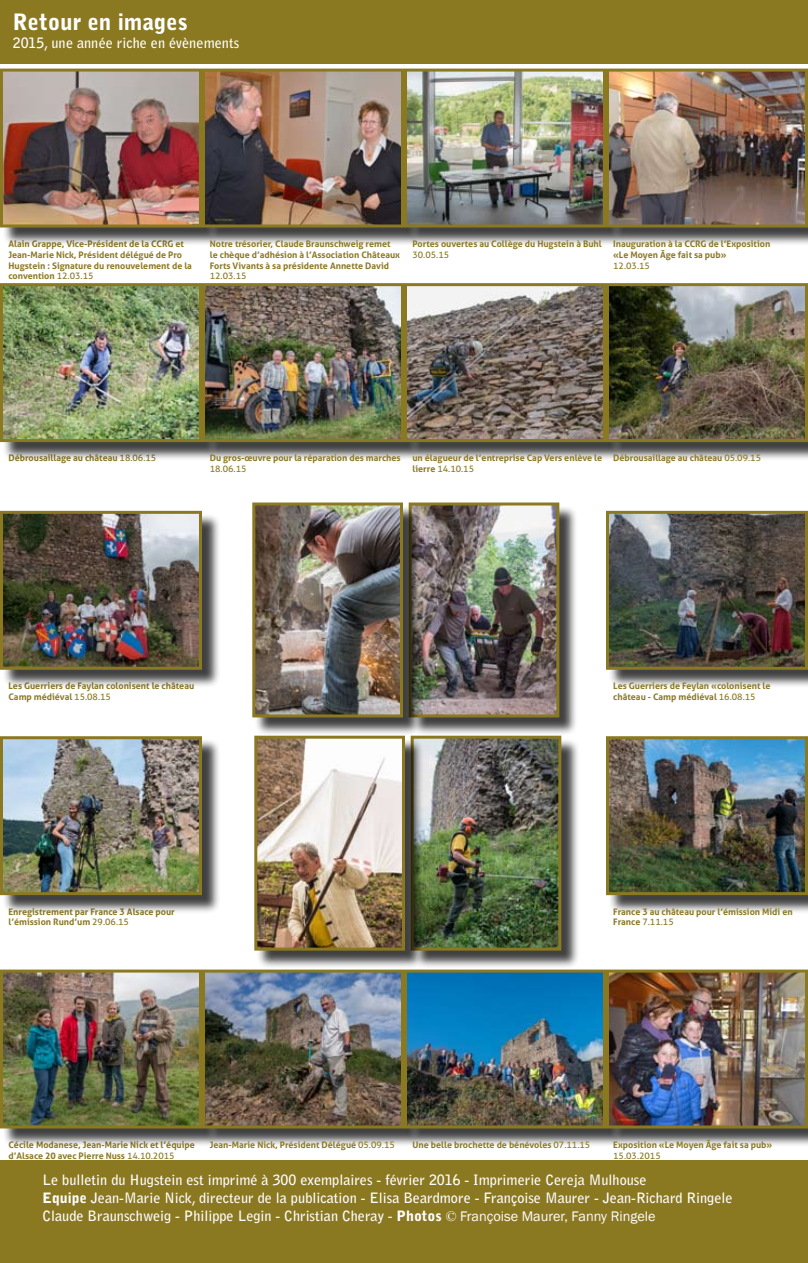
<style>
.page{position:relative;width:808px;height:1263px;background:#fff}
.page>*{position:absolute;margin:0;border:0;box-sizing:border-box;transform-origin:0 0}
.t1{font:900 22.5px "Bell Gothic Std";color:#fff}
.t2{font:700 14.25px/18px "Bell Gothic Std";color:#fff}
.t3{font:700 9px/10.8px "Aller Typo";color:#8b7922}
.t4{font:9px "Aller Typo";color:#8b7922}
.s1{font-weight:400}
.s2{font-weight:900}
.s3{font-family:"Times New Roman";font-weight:400}
.s4{font-family:"Franklin Gothic";font-weight:400}
</style>
<div class="page">
<div style="left:0;top:1161px;width:808px;height:102px;background:#8b7922"></div>
<div style="left:411px;top:505px;width:173px;height:237px;background:#000;opacity:.75"></div>
<img style="left:428px;top:506px;width:127px;height:207px">
<div style="left:409px;top:502px;width:150px;height:215px;border:3px solid #8b7922"></div>
<div style="left:255px;top:505px;width:173px;height:237px;background:#000;opacity:.75"></div>
<img style="left:256px;top:506px;width:143px;height:207px">
<div style="left:252px;top:502px;width:151px;height:215px;border:3px solid #8b7922"></div>
<div style="left:0;top:0;width:808px;height:64px;background:#8b7922"></div>
<div style="left:2px;top:71px;width:225px;height:181px;background:#000;opacity:.75"></div>
<img style="left:4px;top:73px;width:194px;height:150px">
<div style="left:0;top:69px;width:202px;height:158px;border:3px solid #8b7922"></div>
<div style="left:204px;top:71px;width:225px;height:181px;background:#000;opacity:.75"></div>
<img style="left:206px;top:73px;width:194px;height:150px">
<div style="left:202px;top:69px;width:202px;height:158px;border:3px solid #8b7922"></div>
<div style="left:406px;top:71px;width:225px;height:181px;background:#000;opacity:.75"></div>
<img style="left:408px;top:73px;width:194px;height:150px">
<div style="left:404px;top:69px;width:202px;height:158px;border:3px solid #8b7922"></div>
<div style="left:608px;top:71px;width:200px;height:181px;background:#000;opacity:.75"></div>
<img style="left:610px;top:73px;width:194px;height:150px">
<div style="left:606px;top:69px;width:202px;height:158px;border:3px solid #8b7922"></div>
<div style="left:2px;top:285px;width:225px;height:182px;background:#000;opacity:.75"></div>
<img style="left:4px;top:287px;width:194px;height:151px">
<div style="left:0;top:283px;width:202px;height:159px;border:3px solid #8b7922"></div>
<div style="left:204px;top:285px;width:225px;height:182px;background:#000;opacity:.75"></div>
<img style="left:206px;top:287px;width:194px;height:151px">
<div style="left:202px;top:283px;width:202px;height:159px;border:3px solid #8b7922"></div>
<div style="left:406px;top:285px;width:225px;height:182px;background:#000;opacity:.75"></div>
<img style="left:408px;top:287px;width:194px;height:151px">
<div style="left:404px;top:283px;width:202px;height:159px;border:3px solid #8b7922"></div>
<div style="left:608px;top:285px;width:200px;height:182px;background:#000;opacity:.75"></div>
<img style="left:610px;top:287px;width:194px;height:151px">
<div style="left:606px;top:283px;width:202px;height:159px;border:3px solid #8b7922"></div>
<div style="left:2px;top:513px;width:225px;height:181px;background:#000;opacity:.75"></div>
<img style="left:4px;top:515px;width:194px;height:151px">
<div style="left:0;top:511px;width:202px;height:159px;border:3px solid #8b7922"></div>
<div style="left:608px;top:513px;width:200px;height:181px;background:#000;opacity:.75"></div>
<img style="left:610px;top:515px;width:194px;height:151px">
<div style="left:606px;top:511px;width:202px;height:159px;border:3px solid #8b7922"></div>
<div style="left:2px;top:738px;width:225px;height:182px;background:#000;opacity:.75"></div>
<img style="left:4px;top:740px;width:194px;height:151px">
<div style="left:0;top:736px;width:202px;height:159px;border:3px solid #8b7922"></div>
<div style="left:608px;top:738px;width:200px;height:182px;background:#000;opacity:.75"></div>
<img style="left:610px;top:740px;width:194px;height:151px">
<div style="left:606px;top:736px;width:202px;height:159px;border:3px solid #8b7922"></div>
<div style="left:2px;top:972px;width:225px;height:181px;background:#000;opacity:.75"></div>
<img style="left:4px;top:973px;width:194px;height:151px">
<div style="left:0;top:969px;width:202px;height:159px;border:3px solid #8b7922"></div>
<div style="left:204px;top:972px;width:225px;height:181px;background:#000;opacity:.75"></div>
<img style="left:206px;top:973px;width:194px;height:151px">
<div style="left:202px;top:969px;width:202px;height:159px;border:3px solid #8b7922"></div>
<div style="left:406px;top:972px;width:225px;height:181px;background:#000;opacity:.75"></div>
<img style="left:408px;top:973px;width:194px;height:151px">
<div style="left:404px;top:969px;width:202px;height:159px;border:3px solid #8b7922"></div>
<div style="left:608px;top:972px;width:200px;height:181px;background:#000;opacity:.75"></div>
<img style="left:610px;top:973px;width:194px;height:151px">
<div style="left:606px;top:969px;width:202px;height:159px;border:3px solid #8b7922"></div>
<div style="left:413px;top:738px;width:173px;height:237px;background:#000;opacity:.75"></div>
<img style="left:430px;top:740px;width:127px;height:206px">
<div style="left:411px;top:736px;width:150px;height:214px;border:3px solid #8b7922"></div>
<div style="left:257px;top:738px;width:173px;height:237px;background:#000;opacity:.75"></div>
<img style="left:258px;top:740px;width:143px;height:206px">
<div style="left:254px;top:736px;width:151px;height:214px;border:3px solid #8b7922"></div>
<h1 class="t1" style="left:13px;top:8px;width:176px">Retour en images</h1>
<h2 class="t2" style="left:13px;top:33px;width:228px">2015, une année riche en évènements</h2>
<p class="t3" style="left:9px;top:238px;width:185px">Alain Grappe, Vice-Président de la CCRG et Jean-Marie Nick, Président délégué de Pro Hugstein : Signature du renouvelement de la convention <span class="s1">12.03.15</span></p>
<p class="t3" style="left:210px;top:238px;width:192px">Notre trésorier, Claude Braunschweig remet le chèque d’adhésion à l’Association Châteaux<br>Forts Vivants à sa présidente Annette David</p>
<p class="t4" style="left:210px;top:271px;width:38px">12.03.15</p>
<p class="t3" style="left:412px;top:238px;width:191px">Portes ouvertes au Collège du Hugstein à Buhl</p>
<p class="t4" style="left:412px;top:249px;width:38px">30.05.15</p>
<p class="t3" style="left:613px;top:238px;width:159px">Inauguration à la CCRG de l’Exposition «Le Moyen Âge fait sa pub»</p>
<p class="t4" style="left:613px;top:260px;width:38px">12.03.15</p>
<p class="t3" style="left:9px;top:453px;width:149px">Débrousaillage au château <span class="s1">18.06.15</span></p>
<p class="t3" style="left:210px;top:453px;width:192px">Du gros-œuvre pour la réparation des marches</p>
<p class="t4" style="left:210px;top:464px;width:38px">18.06.15</p>
<p class="t3" style="left:412px;top:453px;width:191px">un élagueur de l’entreprise Cap Vers enlève le lierre <span class="s1">14.10.15</span></p>
<p class="t3" style="left:613px;top:453px;width:149px">Débrousaillage au château <span class="s1">05.09.15</span></p>
<p class="t3" style="left:9px;top:680px;width:187px">Les Guerriers de Faylan colonisent le château<br>Camp médiéval <span class="s1">15.08.15</span></p>
<p class="t3" style="left:613px;top:680px;width:159px">Les Guerriers de Feylan «colonisent le château - Camp médiéval <span class="s1">16.08.15</span></p>
<p class="t3" style="left:9px;top:906px;width:168px">Enregistrement par France 3 Alsace pour l’émission Rund’um <span class="s1">29.06.15</span></p>
<p class="t3" style="left:613px;top:906px;width:181px">France 3 au château pour l’émission Midi en<br>France <span class="s1">7.11.15</span></p>
<p class="t3" style="left:9px;top:1139px;width:188px">Cécile Modanese, Jean-Marie Nick et l’équipe d’Alsace 20 avec Pierre Nuss <span class="s1">14.10.2015</span></p>
<p class="t3" style="left:210px;top:1139px;width:187px">Jean-Marie Nick, Président Délégué <span class="s1">05.09.15</span></p>
<p class="t3" style="left:412px;top:1139px;width:179px">Une belle brochette de bénévoles <span class="s1">07.11.15</span></p>
<p class="t3" style="left:613px;top:1139px;width:160px">Exposition «Le Moyen Âge fait sa pub»</p>
<p class="t4" style="left:613px;top:1150px;width:49px">15.03.2015</p>
<p class="t2" style="left:43px;top:1171px;width:691px">Le bulletin du Hugstein est imprimé à 300 exemplaires - février 2016 - Imprimerie Cereja Mulhouse<br><span class="s2">Equipe</span> Jean-Marie Nick, directeur de la publication - Elisa Beardmore - Françoise Maurer - Jean-Richard Ringele<br>Claude Braunschweig - Philippe Legin - Christian Cheray - <span class="s2">Photos</span> <span class="s3">©</span> <span class="s4">Françoise Maurer, Fanny Ringele</span></p>
</div>
